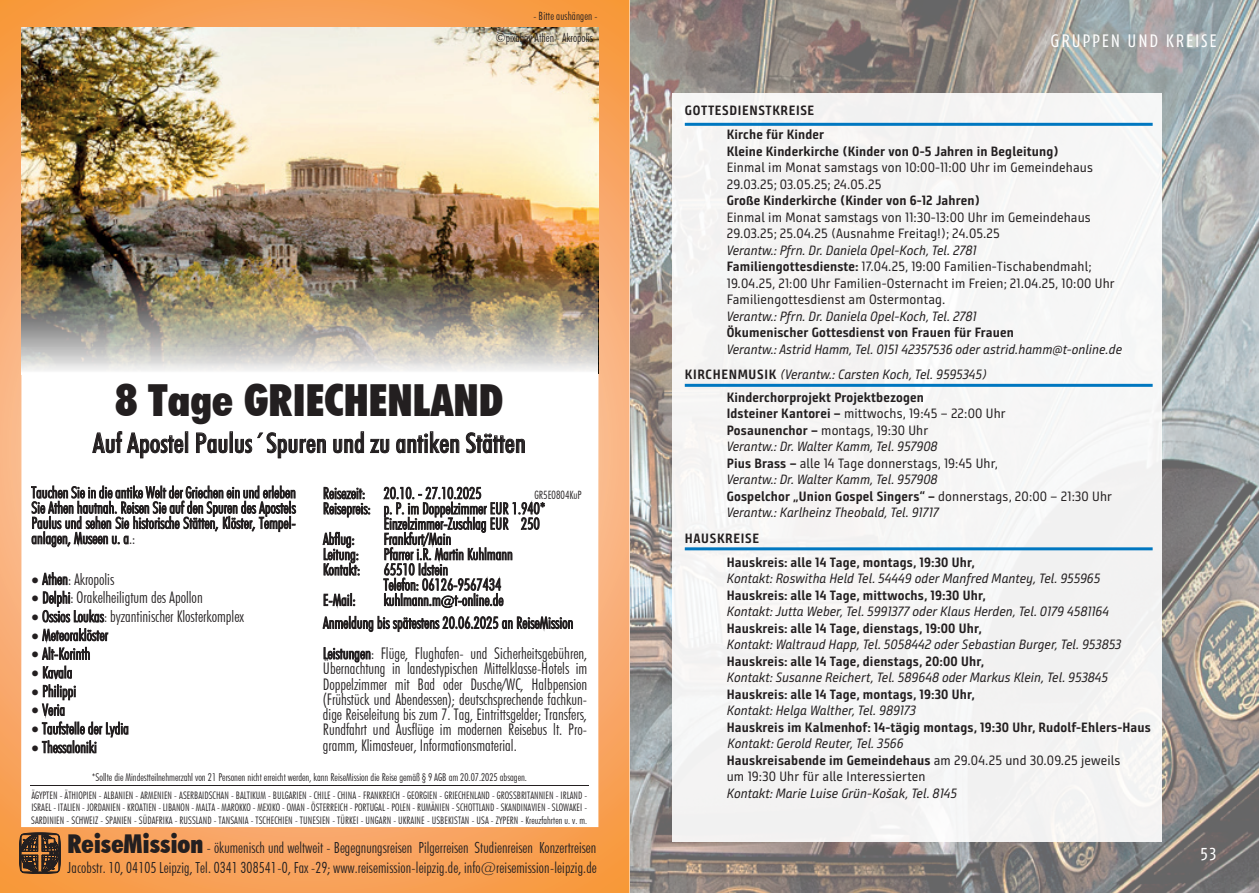
<style>
.page{position:relative;width:1259px;height:893px;background:#fff}
.page>*{position:absolute;margin:0;border:0;box-sizing:border-box;transform-origin:0 0}
.t1{font:900 condensed 44.25px "Futura BT";color:#231f20}
.t2{font:500 condensed 27.45px "Futura BT";color:#231f20}
.t3{font:18px "Fago Co";letter-spacing:.1em;color:#fff}
.t4{font:16.05px/15.3px "Futura Lt Cn BT Italic";color:#231f20;text-align:justify}
.t5{font:15.3px/19.5px "Futura Lt Cn BT Italic";letter-spacing:.005em;color:#231f20}
.t6{font:700 13.5px/16.5px "Bunday Sans";letter-spacing:.01em;color:#231f20}
.t7{font:13.5px/16.5px "Bunday Sans";letter-spacing:.01em;color:#231f20}
.t8{font:italic 13.5px/25.5px "Bunday Sans";color:#231f20}
.t9{font:700 13.5px/24px "Bunday Sans";letter-spacing:.05em;color:#231f20}
.t10{font:12.15px "Futura Lt Cn BT Italic";color:#231f20}
.t11{font:11.4px "Futura Lt Cn BT Italic";letter-spacing:.005em;color:#231f20}
.t12{font:10.65px "Futura Lt Cn BT Italic";color:#231f20}
.t13{font:10.35px/12.3px "Futura Lt Cn BT Italic";letter-spacing:.005em;color:#231f20;text-align:justify}
.s1{font-size:13.8px}
.s2{font-family:"Futura BT";font-weight:900;font-stretch:condensed;font-size:25.95px}
.s3{font-style:italic}
.s4{font-weight:700}
.s5{font-weight:700;font-style:normal}
.s6{font-weight:400}
.s7{font-weight:400;font-style:italic}
</style>
<div class="page">
<img style="left:629px;top:0;width:630px;height:893px">
<div style="left:672px;top:94px;width:489px;height:748px;background:#f5f5f4"></div>
<hr style="left:685px;top:123px;width:467px;height:3px;background:#0077c0">
<hr style="left:685px;top:384px;width:467px;height:3px;background:#0077c0">
<hr style="left:685px;top:547px;width:467px;height:3px;background:#0077c0">
<svg style="left:0;top:0;width:629px;height:893px"></svg>
<hr style="left:30px;top:785px;width:558px;height:1px;background:#231f20">
<svg style="left:19px;top:833px;width:41px;height:41px;background:#5c402a"></svg>
<img style="left:21px;top:27px;width:577px;height:233px">
<img style="left:21px;top:260px;width:577px;height:114px">
<p class="t11" style="left:533px;top:10px;width:66px">- Bitte aushängen -</p>
<p class="t10" style="left:495px;top:30px;width:99px">©pixabay Athen - Akropolis</p>
<h1 class="t1" style="left:115px;top:373px;width:389px">8 Tage GRIECHENLAND</h1>
<h2 class="t2" style="left:93px;top:426px;width:435px">Auf Apostel Paulus´Spuren und zu antiken Stätten</h2>
<p class="t4" style="left:31px;top:485px;width:266px">Tauchen Sie in die antike Welt der Griechen ein und erleben Sie Athen hautnah. Reisen Sie auf den Spuren des Apostels Paulus und sehen Sie historische Stätten, Klöster, Tempel&shy;anlagen, Museen u. a.:</p>
<p class="t4" style="left:31px;top:571px;width:84px">• Athen: Akropolis</p>
<p class="t4" style="left:31px;top:590px;width:173px">• Delphi: Orakelheiligtum des Apollon</p>
<p class="t4" style="left:31px;top:608px;width:214px">• Ossios Loukas: byzantinischer Klosterkomplex</p>
<p class="t4" style="left:31px;top:627px;width:78px">• Meteoraklöster</p>
<p class="t4" style="left:31px;top:646px;width:60px">• Alt-Korinth</p>
<p class="t4" style="left:31px;top:665px;width:42px">• Kavala</p>
<p class="t4" style="left:31px;top:683px;width:46px">• Philippi</p>
<p class="t4" style="left:31px;top:702px;width:35px">• Veria</p>
<p class="t4" style="left:31px;top:721px;width:99px">• Taufstelle der Lydia</p>
<p class="t4" style="left:31px;top:739px;width:67px">• Thessaloniki</p>
<p class="t4" style="left:323px;top:485px;width:160px">Reisezeit: 20.10. - 27.10.2025</p>
<p class="t11" style="left:534px;top:488px;width:49px">GR5E0804KuP</p>
<p class="t4" style="left:323px;top:501px;width:224px">Reisepreis: p. P. im Doppelzimmer EUR 1.940*</p>
<p class="t4" style="left:384px;top:516px;width:158px">Einzelzimmer-Zuschlag EUR 250</p>
<p class="t4" style="left:323px;top:531px;width:33px">Abflug:</p>
<p class="t4" style="left:384px;top:531px;width:69px">Frankfurt/Main</p>
<p class="t4" style="left:323px;top:546px;width:37px">Leitung:</p>
<p class="t4" style="left:384px;top:546px;width:131px">Pfarrer i.R. Martin Kuhlmann</p>
<p class="t4" style="left:323px;top:562px;width:39px">Kontakt:</p>
<p class="t4" style="left:384px;top:562px;width:119px">65510 Idstein<br>Telefon: 06126-9567434</p>
<p class="t4" style="left:323px;top:592px;width:34px">E-Mail:</p>
<p class="t4" style="left:323px;top:588px;width:252px;line-height:23px;text-align:center">kuhlmann.m<span class="s1">@</span>t-online.de<br>Anmeldung bis spätestens 20.06.2025 an ReiseMission</p>
<p class="t4" style="left:323px;top:645px;width:266px">Leistungen: Flüge, Flughafen- und Sicherheitsgebühren, Übernachtung in landestypischen Mittelklasse-Hotels im Doppelzimmer mit Bad oder Dusche/WC, Halbpension (Frühstück und Abendessen); deutschsprechende fachkun&shy;dige Reiseleitung bis zum 7. Tag, Eintrittsgelder; Transfers, Rundfahrt und Ausflüge im modernen Reisebus lt. Pro&shy;gramm, Klimasteuer, Informationsmaterial.</p>
<p class="t12" style="left:92px;top:771px;width:437px">*Sollte die Mindestteilnehmerzahl von 21 Personen nicht erreicht werden, kann ReiseMission die Reise gemäß § 9 AGB am 20.07.2025 absagen.</p>
<p class="t13" style="left:31px;top:789px;width:557px">ÄGYPTEN - ÄTHIOPIEN - ALBANIEN - ARMENIEN - ASERBAIDSCHAN - BALTIKUM - BULGARIEN - CHILE - CHINA - FRANKREICH - GEORGIEN - GRIECHENLAND - GROSSBRITANNIEN - IRLAND - ISRAEL - ITALIEN - JORDANIEN - KROATIEN - LIBANON - MALTA - MAROKKO - MEXIKO - OMAN - ÖSTERREICH - PORTUGAL - POLEN - RUMÄNIEN - SCHOTTLAND - SKANDINAVIEN - SLOWAKEI - SARDINIEN - SCHWEIZ - SPANIEN - SÜDAFRIKA - RUSSLAND - TANSANIA - TSCHECHIEN - TUNESIEN - TÜRKEI - UNGARN - UKRAINE - USBEKISTAN - USA - ZYPERN - Kreuzfahrten u. v. m.</p>
<p class="t5" style="left:67px;top:838px;width:531px"><span class="s2">ReiseMission</span> - ökumenisch und weltweit - Begegnungsreisen Pilgerreisen Studienreisen Konzertreisen<br>Jacobstr. 10, 04105 Leipzig, Tel. 0341 308541-0, Fax -29; www.reisemission-leipzig.de, info@reisemission-leipzig.de</p>
<p class="t3" style="left:1050px;top:31px;width:167px">GRUPPEN UND KREISE</p>
<p class="t9" style="left:727px;top:99px;width:99px;text-indent:-42px">GOTTESDIENSTKREISE<br>Kirche für Kinder</p>
<p class="t6" style="left:727px;top:143px;width:333px">Kleine Kinderkirche (Kinder von 0-5 Jahren in Begleitung)</p>
<p class="t7" style="left:727px;top:159px;width:368px">Einmal im Monat samstags von 10:00-11:00 Uhr im Gemeindehaus<br>29.03.25; 03.05.25; 24.05.25</p>
<p class="t6" style="left:727px;top:192px;width:255px">Große Kinderkirche (Kinder von 6-12 Jahren)</p>
<p class="t7" style="left:727px;top:209px;width:365px">Einmal im Monat samstags von 11:30-13:00 Uhr im Gemeindehaus<br>29.03.25; 25.04.25 (Ausnahme Freitag!); 24.05.25</p>
<p class="t7" style="left:727px;top:242px;width:389px"><span class="s3">Verantw.: Pfrn. Dr. Daniela Opel-Koch, Tel. 2781<br></span><span class="s4">Familiengottesdienste:</span> 17.04.25, 19:00 Familien-Tischabendmahl; 19.04.25, 21:00 Uhr Familien-Osternacht im Freien; 21.04.25, 10:00 Uhr Familiengottesdienst am Ostermontag.</p>
<p class="t8" style="left:727px;top:303px;width:251px">Verantw.: Pfrn. Dr. Daniela Opel-Koch, Tel. 2781</p>
<p class="t6" style="left:727px;top:324px;width:289px">Ökumenischer Gottesdienst von Frauen für Frauen</p>
<p class="t8" style="left:685px;top:336px;width:439px;text-indent:42px">Verantw.: Astrid Hamm, Tel. 0151 42357536 oder astrid.hamm@t-online.de<br><span class="s5">KIRCHENMUSIK</span> (Verantw.: Carsten Koch, Tel. 9595345)</p>
<p class="t6" style="left:727px;top:389px;width:387px">Kinderchorprojekt Projektbezogen<br>Idsteiner Kantorei – <span class="s6">mittwochs, 19:45 – 22:00 Uhr<br></span>Posaunenchor – <span class="s6">montags, 19:30 Uhr<br></span><span class="s7">Verantw.: Dr. Walter Kamm, Tel. 957908<br></span>Pius Brass – <span class="s6">alle 14 Tage donnerstags, 19:45 Uhr,<br></span><span class="s7">Verantw.: Dr. Walter Kamm, Tel. 957908<br></span>Gospelchor „Union Gospel Singers“ – <span class="s6">donnerstags, 20:00 – 21:30 Uhr </span><span class="s7">Verantw.: Karlheinz Theobald, Tel. 91717</span></p>
<p class="t6" style="left:727px;top:526px;width:250px;line-height:24px;text-indent:-42px">HAUSKREISE<br>Hauskreis: alle 14 Tage, montags, 19:30 Uhr,</p>
<p class="t8" style="left:727px;top:566px;width:375px">Kontakt: Roswitha Held Tel. 54449 oder Manfred Mantey, Tel. 955965</p>
<p class="t6" style="left:727px;top:587px;width:261px">Hauskreis: alle 14 Tage, mittwochs, 19:30 Uhr,</p>
<p class="t8" style="left:727px;top:599px;width:384px">Kontakt: Jutta Weber, Tel. 5991377 oder Klaus Herden, Tel. 0179 4581164</p>
<p class="t6" style="left:727px;top:620px;width:257px">Hauskreis: alle 14 Tage, dienstags, 19:00 Uhr,</p>
<p class="t8" style="left:727px;top:632px;width:396px">Kontakt: Waltraud Happ, Tel. 5058442 oder Sebastian Burger, Tel. 953853</p>
<p class="t6" style="left:727px;top:653px;width:259px">Hauskreis: alle 14 Tage, dienstags, 20:00 Uhr,</p>
<p class="t8" style="left:727px;top:665px;width:383px">Kontakt: Susanne Reichert, Tel. 589648 oder Markus Klein, Tel. 953845</p>
<p class="t6" style="left:727px;top:686px;width:250px">Hauskreis: alle 14 Tage, montags, 19:30 Uhr,</p>
<p class="t8" style="left:727px;top:698px;width:191px">Kontakt: Helga Walther, Tel. 989173</p>
<p class="t6" style="left:727px;top:719px;width:425px">Hauskreis im Kalmenhof: 14-tägig montags, 19:30 Uhr, Rudolf-Ehlers-Haus</p>
<p class="t7" style="left:727px;top:735px;width:395px"><span class="s3">Kontakt: Gerold Reuter, Tel. 3566<br></span><span class="s4">Hauskreisabende im Gemeindehaus</span> am 29.04.25 und 30.09.25 jeweils um 19:30 Uhr für alle Interessierten</p>
<p class="t8" style="left:727px;top:780px;width:232px">Kontakt: Marie Luise Grün-Košak, Tel. 8145</p>
<p class="t3" style="left:1200px;top:842px;width:17px">53</p>
</div>
